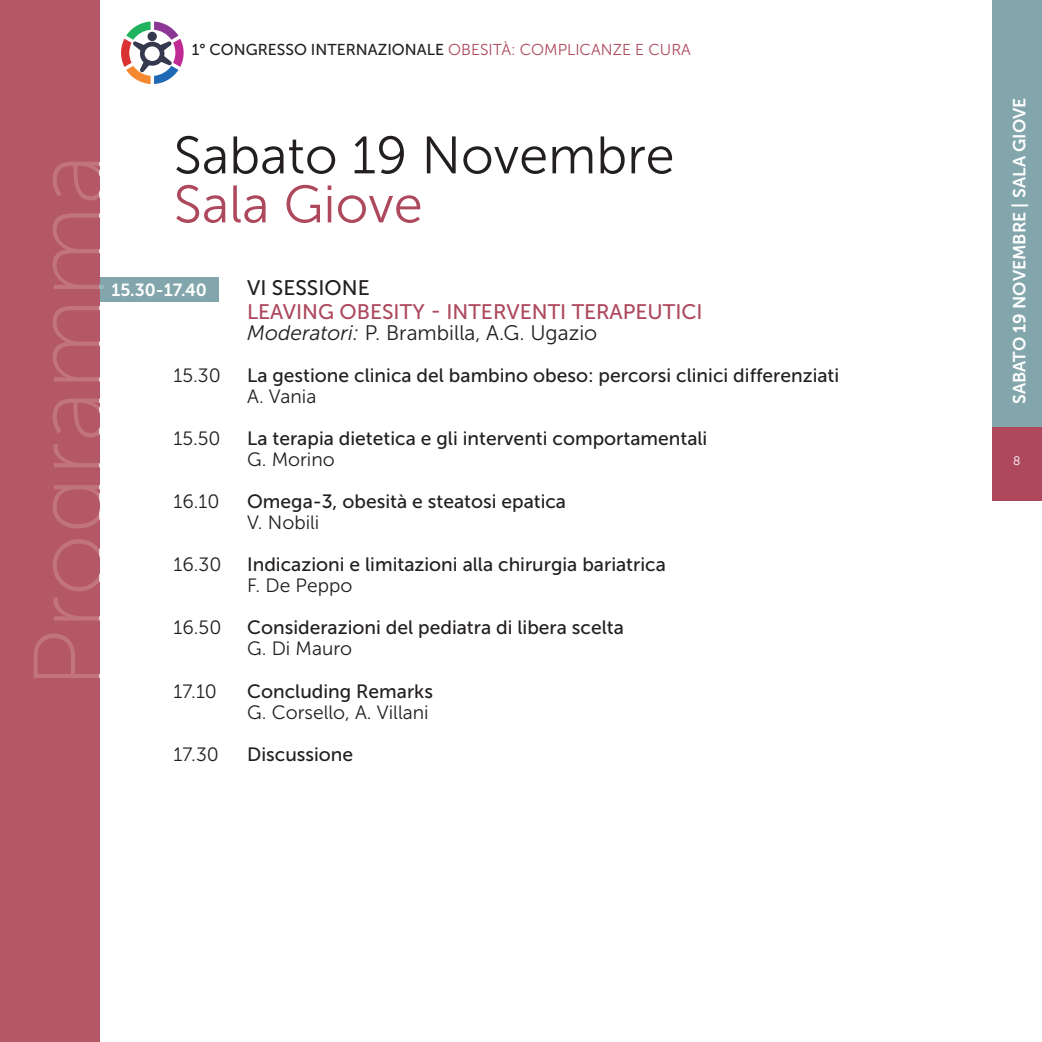
<style>
.page{position:relative;width:1042px;height:1042px;background:#fff}
.page>*{position:absolute;margin:0;border:0;box-sizing:border-box;transform-origin:0 0}
.t1{font:52.5px "Museo Sans 300";color:#231f20}
.t2{font:52.5px "Museo Sans 300";color:#ad485d}
.t3{font:21px "Museo Sans 500";color:#ad485d}
.t4{font:21px "Museo Sans 300";color:#231f20}
.t5{font:21px "Museo Sans 500";color:#231f20}
.t6{font:19.25px "Museo Sans 500";color:#231f20}
.t7{font:19.25px "Museo Sans 300";color:#231f20}
.t8{font:17.5px "Museo Sans 700";color:#fff}
.t9{font:15.75px "Museo Sans 500";color:#231f20}
.t10{font:12.25px "Museo Sans 300";color:#fff}
.s1{font-family:"Museo Sans 300";color:#ad485d}
.s2{font-style:italic}
</style>
<div class="page">
<div style="left:992px;top:427px;width:50px;height:74px;background:#ad485d"></div>
<div style="left:992px;top:0;width:50px;height:427px;background:#82a6ac"></div>
<div style="left:2px;top:277px;width:217px;height:25px;background:#82a6ac"></div>
<div style="left:0;top:0;width:99px;height:1042px;background:#b45767"></div>
<svg style="left:34px;top:162px;width:70px;height:516px"></svg>
<svg style="left:121px;top:22px;width:63px;height:62px"></svg>
<div style="left:147px;top:32px;width:10px;height:9px;background:#34394e;border-radius:50%"></div>
<p class="t9" style="left:192px;top:40px;width:501px">1° CONGRESSO INTERNAZIONALE <span class="s1">Obesità: COmPliCanze e Cura</span></p>
<h1 class="t1" style="left:174px;top:124px;width:502px">sabato 19 novembre</h1>
<h1 class="t2" style="left:174px;top:173px;width:251px">sala Giove</h1>
<p class="t8" style="left:111px;top:279px;width:97px">15.30-17.40</p>
<p class="t5" style="left:247px;top:275px;width:124px">VI SESSIONE</p>
<p class="t3" style="left:247px;top:300px;width:457px">LEAVING OBESITY - INTERVENTI TERAPEUTICI</p>
<p class="t4" style="left:247px;top:321px;width:352px"><span class="s2">Moderatori:</span> P. brambilla, a.G. ugazio</p>
<p class="t7" style="left:174px;top:364px;width:49px">15.30</p>
<p class="t6" style="left:247px;top:364px;width:593px">La gestione clinica del bambino obeso: percorsi clinici differenziati</p>
<p class="t7" style="left:247px;top:385px;width:71px">a. Vania</p>
<p class="t7" style="left:174px;top:427px;width:48px">15.50</p>
<p class="t6" style="left:247px;top:427px;width:462px">La terapia dietetica e gli interventi comportamentali</p>
<p class="t7" style="left:247px;top:448px;width:89px">G. morino</p>
<p class="t7" style="left:174px;top:490px;width:47px">16.10</p>
<p class="t6" style="left:247px;top:490px;width:320px">Omega-3, obesità e steatosi epatica</p>
<p class="t7" style="left:247px;top:511px;width:74px">V. nobili</p>
<p class="t7" style="left:174px;top:553px;width:49px">16.30</p>
<p class="t6" style="left:247px;top:553px;width:420px">Indicazioni e limitazioni alla chirurgia bariatrica</p>
<p class="t7" style="left:247px;top:574px;width:107px">F. De Peppo</p>
<p class="t7" style="left:174px;top:616px;width:49px">16.50</p>
<p class="t6" style="left:247px;top:616px;width:378px">Considerazioni del pediatra di libera scelta</p>
<p class="t7" style="left:247px;top:637px;width:106px">G. Di mauro</p>
<p class="t7" style="left:174px;top:679px;width:45px">17.10</p>
<p class="t6" style="left:247px;top:679px;width:187px">Concluding Remarks</p>
<p class="t7" style="left:247px;top:700px;width:183px">G. Corsello, a. Villani</p>
<p class="t7" style="left:174px;top:742px;width:47px">17.30</p>
<p class="t6" style="left:247px;top:742px;width:108px">Discussione</p>
<p class="t8" style="left:1009px;top:404px;width:308px;rotate:-90deg">SABATO 19 NOVEMBRE | SALA GIOVE</p>
<p class="t10" style="left:1013px;top:453px;width:9px">8</p>
</div>
